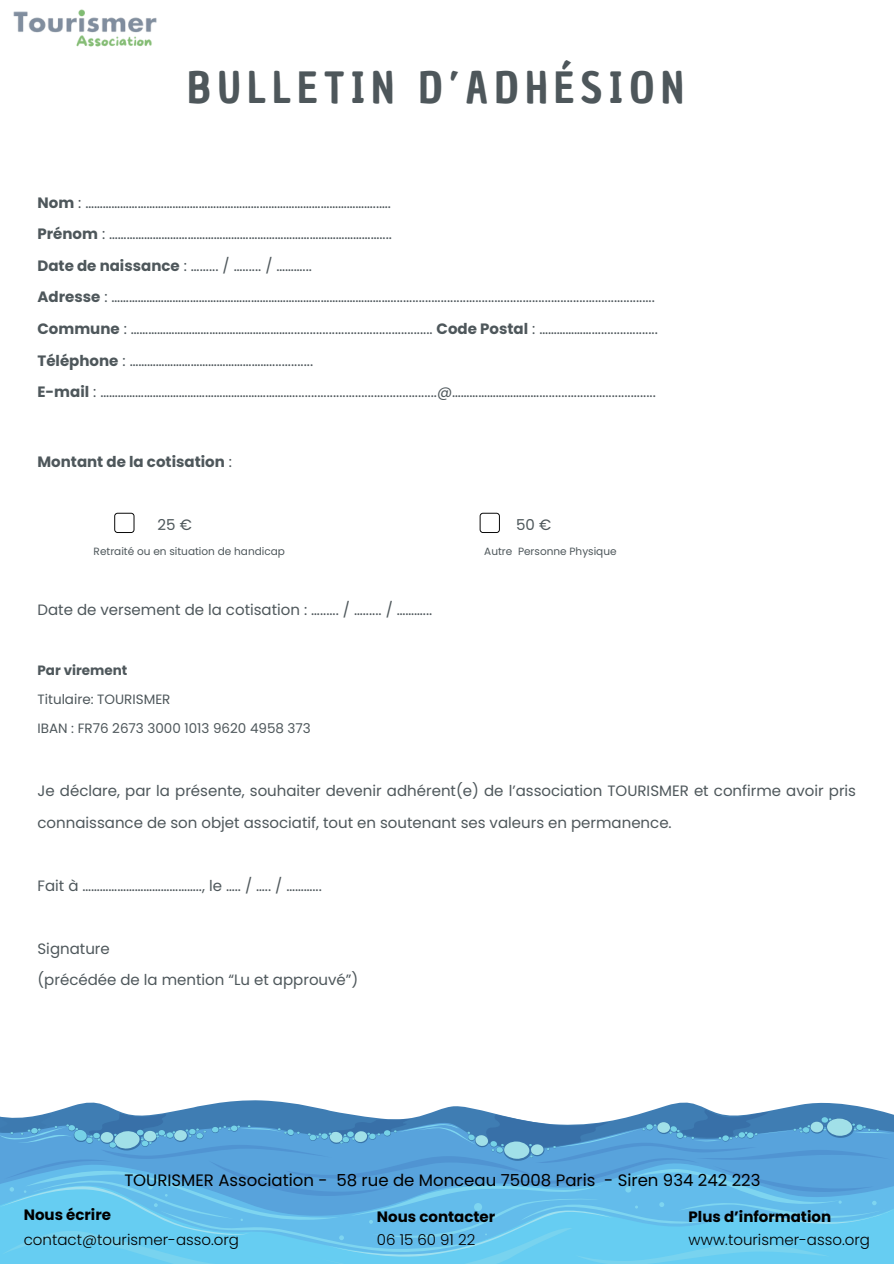
<style>
.page{position:relative;width:894px;height:1264px;background:#fff}
.page>*{position:absolute;margin:0;border:0;box-sizing:border-box;transform-origin:0 0}
.t1{font:42px "Chau Philomene One";letter-spacing:.16em;color:#4e575b}
.t2{font:16.5px "Poppins";color:#000}
.t3{font:15px/31.5px "Poppins";color:#4e575b}
.t4{font:300 15px "Poppins";color:#000}
.t5{font:700 15px "Poppins";color:#000}
.t6{font:700 15px "Poppins";color:#4e575b}
.t7{font:13.5px/29px "Poppins";color:#4e575b}
.t8{font:10.5px "Poppins";color:#4e575b}
.s1{font-weight:700}
.s2{font-weight:400}
</style>
<div class="page">
<img style="left:13px;top:9px;width:144px;height:38px">
<svg style="left:0;top:1100px;width:893px;height:163px;background:#68b5e1"></svg>
<svg style="left:114px;top:513px;width:20px;height:20px"></svg>
<svg style="left:479px;top:513px;width:20px;height:20px"></svg>
<h4 class="t1" style="left:187px;top:59px;width:498px">BULLETIN D’ADHÉSION</h4>
<p class="t3" style="left:37px;top:187px;width:621px"><span class="s1">Nom</span> : ………………………………………………………………………………………..….<br><span class="s1">Prénom</span> : …………………………………………………………………………………....<br><span class="s1">Date de naissance</span> : …...... / …...... / ………...<br><span class="s1">Adresse</span> : ……………………………………………………………………………………....................................................................................<br><span class="s1">Commune</span> : ……………………………………………….............................................. <span class="s1">Code Postal</span> : ……………….....................<br><span class="s1">Téléphone</span> : …………………………………………..............<br><span class="s1">E-mail</span> : …………………………………………………………..............................................@………………………….....................................</p>
<h1 class="t6" style="left:37px;top:451px;width:196px">Montant de la cotisation <span class="s2">:</span></h1>
<h2 class="t3" style="left:158px;top:509px;width:36px">25 €</h2>
<h2 class="t3" style="left:516px;top:509px;width:36px">50 €</h2>
<h4 class="t8" style="left:94px;top:543px;width:193px">Retraité ou en situation de handicap</h4>
<h4 class="t8" style="left:484px;top:543px;width:134px">Autre Personne Physique</h4>
<h4 class="t3" style="left:37px;top:594px;width:396px">Date de versement de la cotisation : …...... / …...... / ………...</h4>
<p class="t7" style="left:37px;top:656px;width:275px"><span class="s1">Par virement<br></span>Titulaire: TOURISMER<br>IBAN : FR76 2673 3000 1013 9620 4958 373</p>
<p class="t3" style="left:37px;top:775px;width:819px">Je déclare, par la présente, souhaiter devenir adhérent(e) de l’association TOURISMER et confirme avoir pris connaissance de son objet associatif, tout en soutenant ses valeurs en permanence.</p>
<h4 class="t3" style="left:37px;top:869px;width:286px">Fait à ………………………………….., le ….. / ….. / ………...</h4>
<h5 class="t3" style="left:37px;top:932px;width:322px">Signature<br>(précédée de la mention “Lu et approuvé”)</h5>
<p class="t5" style="left:24px;top:1204px;width:89px">Nous écrire</p>
<p class="t2" style="left:124px;top:1168px;width:637px">TOURISMER Association - 58 rue de Monceau 75008 Paris - Siren 934 242 223</p>
<p class="t5" style="left:377px;top:1205px;width:120px">Nous contacter</p>
<p class="t5" style="left:688px;top:1206px;width:144px">Plus d’information</p>
<h4 class="t4" style="left:24px;top:1228px;width:217px">contact@tourismer-asso.org</h4>
<p class="t4" style="left:377px;top:1228px;width:100px">06 15 60 91 22</p>
<h4 class="t4" style="left:688px;top:1228px;width:183px">www.tourismer-asso.org</h4>
</div>
